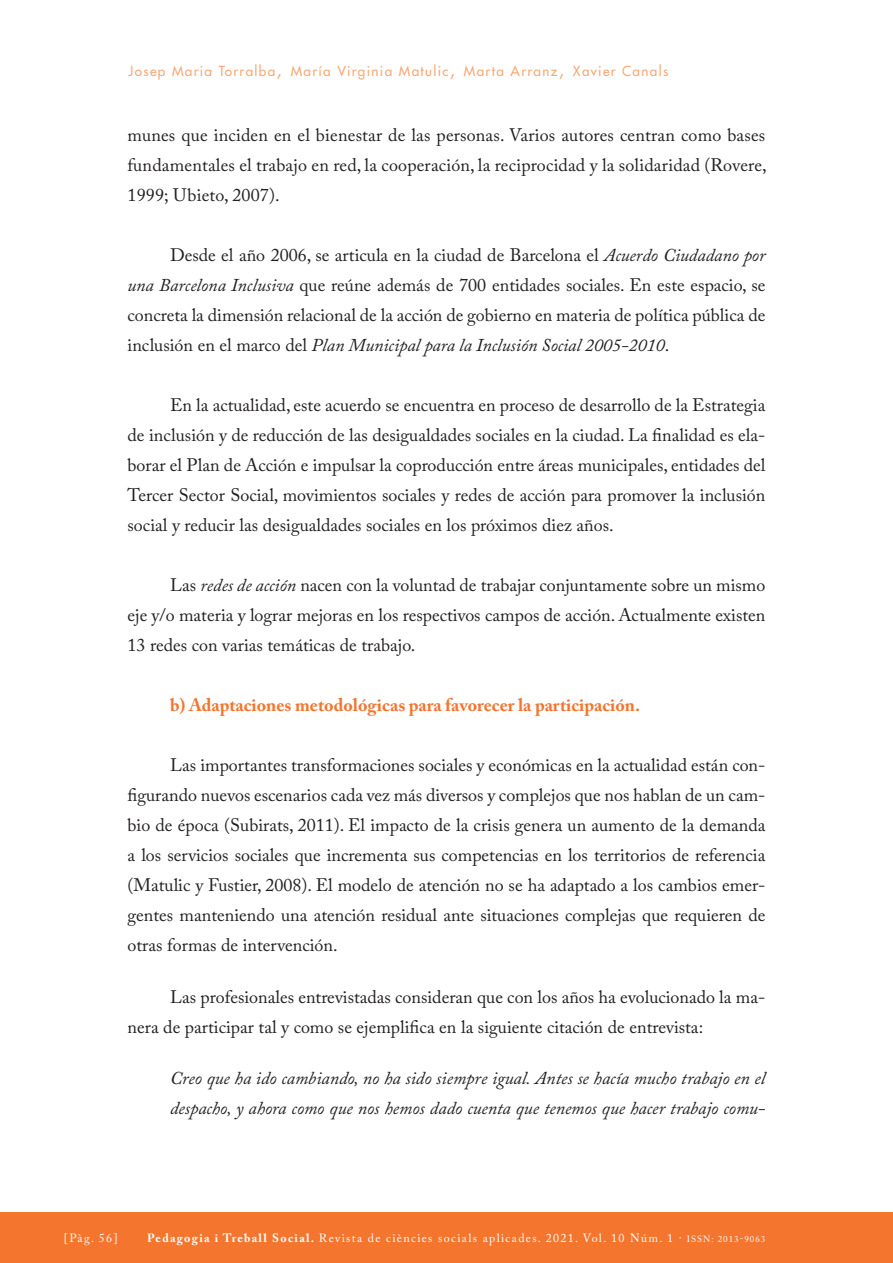
<style>
.page{position:relative;width:893px;height:1263px;background:#fff}
.page>*{position:absolute;margin:0;border:0;box-sizing:border-box;transform-origin:0 0}
.TEXT_COMU{font:18px/30px "Adobe Caslon Pro";color:#231f20;text-align:justify}
.TEXT_COMU-2{font:italic 18px/30px "Adobe Caslon Pro";color:#231f20}
.SUBTITOLS{font:700 18px "Adobe Caslon Pro";color:#f3752e}
.CAPÇALERA_ESQUERRA{font:13.5px "Futura";letter-spacing:.1em;color:#f8a877}
.t1{font:12px "Adobe Caslon Pro";letter-spacing:.11em;color:#fff}
.s1{font-size:18px}
.s2{font-style:italic}
.s3{font-weight:700}
.s4{font-size:9px}
</style>
<div class="page">
<div style="left:0;top:1212px;width:893px;height:51px;background:#f3752e"></div>
<p class="CAPÇALERA_ESQUERRA" style="left:129px;top:62px;width:541px">Josep Maria Torralba<span class="s1">,</span> María Virginia Matulic<span class="s1">,</span> Marta Arranz<span class="s1">,</span> Xavier Canals</p>
<p class="TEXT_COMU" style="left:128px;top:120px;width:641px">munes que inciden en el bienestar de las personas. Varios autores centran como bases fundamentales el trabajo en red, la cooperación, la reciprocidad y la solidaridad (Rovere, 1999; Ubieto, 2007).</p>
<p class="TEXT_COMU" style="left:128px;top:240px;width:639px;text-indent:43px">Desde el año 2006, se articula en la ciudad de Barcelona el <span class="s2">Acuerdo Ciudadano por una Barcelona Inclusiva</span> que reúne además de 700 entidades sociales. En este espacio, se concreta la dimensión relacional de la acción de gobierno en materia de política pública de inclusión en el marco del <span class="s2">Plan Municipal para la Inclusión Social 2005-2010</span>.</p>
<p class="TEXT_COMU" style="left:128px;top:390px;width:639px;text-indent:43px">En la actualidad, este acuerdo se encuentra en proceso de desarrollo de la Estrategia de inclusión y de reducción de las desigualdades sociales en la ciudad. La finalidad es ela&shy;borar el Plan de Acción e impulsar la coproducción entre áreas municipales, entidades del Tercer Sector Social, movimientos sociales y redes de acción para promover la inclusión social y reducir las desigualdades sociales en los próximos diez años.</p>
<p class="TEXT_COMU" style="left:128px;top:570px;width:639px;text-indent:43px">Las <span class="s2">redes de acción</span> nacen con la voluntad de trabajar conjuntamente sobre un mismo eje y/o materia y lograr mejoras en los respectivos campos de acción. Actualmente existen 13 redes con varias temáticas de trabajo.</p>
<p class="SUBTITOLS" style="left:170px;top:694px;width:471px">b) Adaptaciones metodológicas para favorecer la participación.</p>
<p class="TEXT_COMU" style="left:128px;top:750px;width:639px;text-indent:43px">Las importantes transformaciones sociales y económicas en la actualidad están con&shy;figurando nuevos escenarios cada vez más diversos y complejos que nos hablan de un cam&shy;bio de época (Subirats, 2011). El impacto de la crisis genera un aumento de la demanda a los servicios sociales que incrementa sus competencias en los territorios de referencia (Matulic y Fustier, 2008). El modelo de atención no se ha adaptado a los cambios emer&shy;gentes manteniendo una atención residual ante situaciones complejas que requieren de otras formas de intervención.</p>
<p class="TEXT_COMU" style="left:128px;top:981px;width:639px;text-indent:43px">Las profesionales entrevistadas consideran que con los años ha evolucionado la ma&shy;nera de participar tal y como se ejemplifica en la siguiente citación de entrevista:</p>
<p class="TEXT_COMU-2" style="left:170px;top:1063px;width:597px">Creo que ha ido cambiando, no ha sido siempre igual. Antes se hacía mucho trabajo en el despacho, y ahora como que nos hemos dado cuenta que tenemos que hacer trabajo comu-</p>
<p class="t1" style="left:64px;top:1231px;width:56px">[Pàg. 56]</p>
<p class="t1" style="left:147px;top:1231px;width:620px"><span class="s3">Pedagogia i Treball Social.</span> Revista de ciències socials aplicades. 2021. Vol. 10 Núm. 1 · <span class="s4">ISSN: 2013-9063</span></p>
</div>
